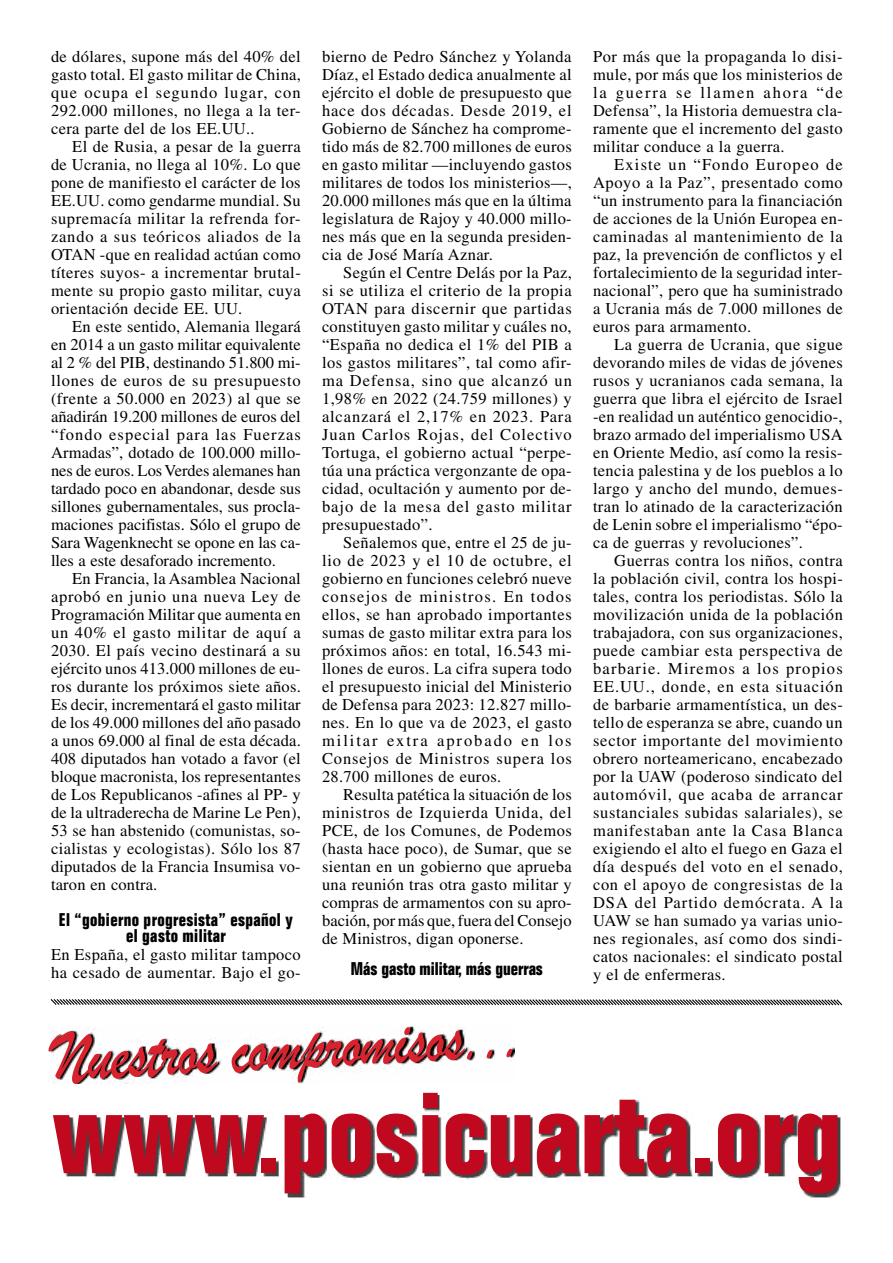
<style>
.page{position:relative;width:893px;height:1263px;background:#fff}
.page>*{position:absolute;margin:0;border:0;box-sizing:border-box;transform-origin:0 0}
.t1{font:700 condensed 112.5px "Folio Std";color:#c0081f}
.t2{font:73.5px "Brush Script";color:#d7232e;scale:.86 1}
.t3{font:700 condensed 18px/16.5px "Folio Std";letter-spacing:.02em;color:#000;text-align:center}
.t4{font:700 condensed 18px "Folio Std";color:#000}
.t5{font:16.5px/18px "Times LT Std";letter-spacing:.02em;color:#000;text-align:justify}
</style>
<div class="page">
<svg style="left:50px;top:1027px;width:465px;height:57px"></svg>
<svg style="left:50px;top:999px;width:793px;height:7px"></svg>
<div style="left:56px;top:1095px;width:784px;height:102px;background:#000;opacity:.75"></div>
<p class="t5" style="left:51px;top:48px;width:251px">de dólares, supone más del 40% del gasto total. El gasto militar de China, que ocupa el segundo lugar, con 292.000 millones, no llega a la ter&shy;cera parte del de los EE.UU..</p>
<p class="t5" style="left:51px;top:138px;width:251px;text-indent:21px">El de Rusia, a pesar de la guerra de Ucrania, no llega al 10%. Lo que pone de manifiesto el carácter de los EE.UU. como gendarme mundial. Su supremacía militar la refrenda for&shy;zando a sus teóricos aliados de la OTAN -que en realidad actúan como títeres suyos- a incrementar brutal&shy;mente su propio gasto militar, cuya orientación decide EE. UU.</p>
<p class="t5" style="left:51px;top:318px;width:251px;text-indent:21px">En este sentido, Alemania llegará en 2014 a un gasto militar equivalente al 2 % del PIB, destinando 51.800 mi&shy;llones de euros de su presupuesto (frente a 50.000 en 2023) al que se añadirán 19.200 millones de euros del “fondo especial para las Fuerzas Armadas”, dotado de 100.000 millo&shy;nes de euros. Los Verdes alemanes han tardado poco en abandonar, desde sus sillones gubernamentales, sus procla&shy;maciones pacifistas. Sólo el grupo de Sara Wagenknecht se opone en las ca&shy;lles a este desaforado incremento.</p>
<p class="t5" style="left:51px;top:570px;width:251px;text-indent:21px">En Francia, la Asamblea Nacional aprobó en junio una nueva Ley de Programación Militar que aumenta en un 40% el gasto militar de aquí a 2030. El país vecino destinará a su ejército unos 413.000 millones de eu&shy;ros durante los próximos siete años.<br>Es decir, incrementará el gasto militar de los 49.000 millones del año pasado a unos 69.000 al final de esta década.<br>408 diputados han votado a favor (el bloque macronista, los representantes de Los Republicanos -afines al PP- y de la ultraderecha de Marine Le Pen), 53 se han abstenido (comunistas, so&shy;cialistas y ecologistas). Sólo los 87 diputados de la Francia Insumisa vo&shy;taron en contra.</p>
<p class="t3" style="left:59px;top:911px;width:235px">El “gobierno progresista” español y el gasto militar</p>
<p class="t5" style="left:51px;top:945px;width:251px">En España, el gasto militar tampoco ha cesado de aumentar. Bajo el go-</p>
<p class="t5" style="left:322px;top:48px;width:251px">bierno de Pedro Sánchez y Yolanda Díaz, el Estado dedica anualmente al ejército el doble de presupuesto que hace dos décadas. Desde 2019, el Gobierno de Sánchez ha comprome&shy;tido más de 82.700 millones de euros en gasto militar —incluyendo gastos militares de todos los ministerios—, 20.000 millones más que en la última legislatura de Rajoy y 40.000 millo&shy;nes más que en la segunda presiden&shy;cia de José María Aznar.</p>
<p class="t5" style="left:322px;top:264px;width:251px;text-indent:21px">Según el Centre Delás por la Paz, si se utiliza el criterio de la propia OTAN para discernir que partidas constituyen gasto militar y cuáles no, “España no dedica el 1% del PIB a los gastos militares”, tal como afir&shy;ma Defensa, sino que alcanzó un 1,98% en 2022 (24.759 millones) y alcanzará el 2,17% en 2023. Para Juan Carlos Rojas, del Colectivo Tortuga, el gobierno actual “perpe&shy;túa una práctica vergonzante de opa&shy;cidad, ocultación y aumento por de&shy;bajo de la mesa del gasto militar presupuestado”.</p>
<p class="t5" style="left:322px;top:534px;width:251px;text-indent:21px">Señalemos que, entre el 25 de ju&shy;lio de 2023 y el 10 de octubre, el gobierno en funciones celebró nueve consejos de ministros. En todos ellos, se han aprobado importantes sumas de gasto militar extra para los próximos años: en total, 16.543 mi&shy;llones de euros. La cifra supera todo el presupuesto inicial del Ministerio de Defensa para 2023: 12.827 millo&shy;nes. En lo que va de 2023, el gasto militar extra aprobado en los Consejos de Ministros supera los 28.700 millones de euros.</p>
<p class="t5" style="left:322px;top:786px;width:251px;text-indent:21px">Resulta patética la situación de los ministros de Izquierda Unida, del PCE, de los Comunes, de Podemos (hasta hace poco), de Sumar, que se sientan en un gobierno que aprueba una reunión tras otra gasto militar y compras de armamentos con su apro&shy;bación, por más que, fuera del Consejo de Ministros, digan oponerse.</p>
<p class="t4" style="left:351px;top:959px;width:194px">Más gasto militar, más guerras</p>
<p class="t5" style="left:593px;top:48px;width:251px">Por más que la propaganda lo disi&shy;mule, por más que los ministerios de la guerra se llamen ahora “de Defensa”, la Historia demuestra cla&shy;ramente que el incremento del gasto militar conduce a la guerra.</p>
<p class="t5" style="left:593px;top:156px;width:251px;text-indent:21px">Existe un “Fondo Europeo de Apoyo a la Paz”, presentado como “un instrumento para la financiación de acciones de la Unión Europea en&shy;caminadas al mantenimiento de la paz, la prevención de conflictos y el fortalecimiento de la seguridad inter&shy;nacional”, pero que ha suministrado a Ucrania más de 7.000 millones de euros para armamento.</p>
<p class="t5" style="left:593px;top:336px;width:251px;text-indent:21px">La guerra de Ucrania, que sigue devorando miles de vidas de jóvenes rusos y ucranianos cada semana, la guerra que libra el ejército de Israel -en realidad un auténtico genocidio-, brazo armado del imperialismo USA en Oriente Medio, así como la resis&shy;tencia palestina y de los pueblos a lo largo y ancho del mundo, demues&shy;tran lo atinado de la caracterización de Lenin sobre el imperialismo “épo&shy;ca de guerras y revoluciones”.</p>
<p class="t5" style="left:593px;top:552px;width:251px;text-indent:21px">Guerras contra los niños, contra la población civil, contra los hospi&shy;tales, contra los periodistas. Sólo la movilización unida de la población trabajadora, con sus organizaciones, puede cambiar esta perspectiva de barbarie. Miremos a los propios EE.UU., donde, en esta situación de barbarie armamentística, un des&shy;tello de esperanza se abre, cuando un sector importante del movimiento obrero norteamericano, encabezado por la UAW (poderoso sindicato del automóvil, que acaba de arrancar sustanciales subidas salariales), se manifestaban ante la Casa Blanca exigiendo el alto el fuego en Gaza el día después del voto en el senado, con el apoyo de congresistas de la DSA del Partido demócrata. A la UAW se han sumado ya varias unio&shy;nes regionales, así como dos sindi&shy;catos nacionales: el sindicato postal y el de enfermeras.</p>
<h2 class="t2" style="left:50px;top:1010px;width:549px;rotate:-3deg">Nuestros compromisos...</h2>
<h1 class="t1" style="left:52px;top:1071px;width:791px">www.posicuarta.org</h1>
</div>
